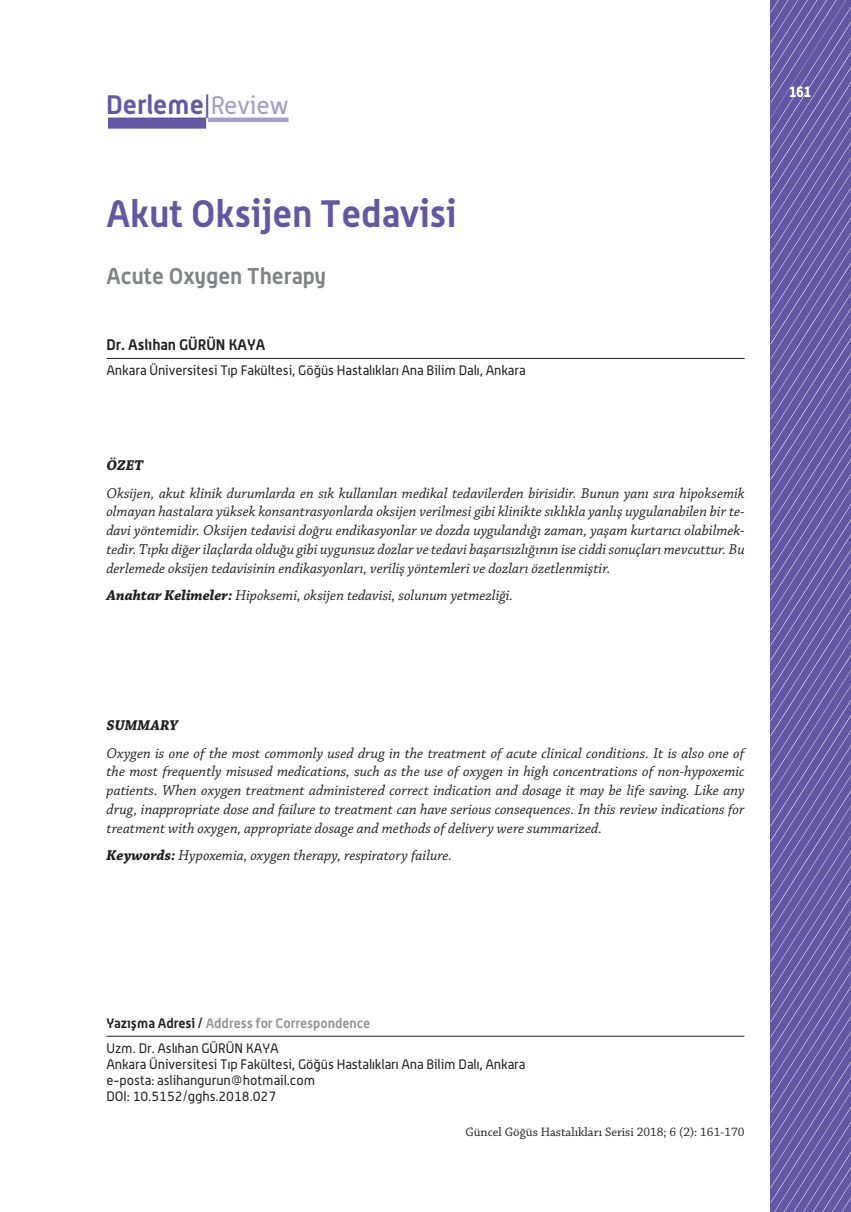
<style>
.page{position:relative;width:851px;height:1212px;background:#fff}
.page>*{position:absolute;margin:0;border:0;box-sizing:border-box;transform-origin:0 0}
.t1{font:700 37.5px "Alwyn OT";color:#6357a4}
.t2{font:700 26.25px "Alwyn OT";color:#6357a4}
.t3{font:700 22.5px "Alwyn OT";color:#808285}
.t4{font:italic 15px/18.8px "Chaparral Pro";color:#231f20;text-align:justify}
.t5{font:700 15px "Alwyn";color:#231f20}
.t6{font:italic 700 15px "Chaparral Pro";color:#231f20}
.t7{font:700 15px "Alwyn OT";color:#fff;scale:.85 1}
.t8{font:13.5px/16.2px "Alwyn";color:#231f20}
.t9{font:700 13.5px/24.6px "Alwyn";letter-spacing:-.005em;color:#939598}
.t10{font:12.9px "Chaparral Pro";color:#231f20}
.s1{font-family:"Alwyn";font-weight:400;font-size:24.9px}
.s2{font-family:"Alwyn";font-weight:400;font-size:24.9px;color:#a49bcb}
.s3{font-weight:700}
.s4{color:#231f20}
.s5{font-weight:400;color:#231f20}
</style>
<div class="page">
<svg style="left:770px;top:0;width:80px;height:1212px;background:#6b60a8"></svg>
<div style="left:108px;top:118px;width:98px;height:11px;background:#6357a4"></div>
<hr style="left:208px;top:118px;width:80px;height:4px;background:#a49bcb">
<hr style="left:106px;top:1036px;width:638px;height:1px;background:#231f20">
<hr style="left:107px;top:358px;width:637px;height:1px;background:#231f20">
<h2 class="t2" style="left:106px;top:89px;width:184px">Derleme<span class="s1">|</span><span class="s2">Review</span></h2>
<h1 class="t1" style="left:106px;top:191px;width:351px">Akut Oksijen Tedavisi</h1>
<h3 class="t3" style="left:107px;top:262px;width:221px">Acute Oxygen Therapy</h3>
<p class="t5" style="left:107px;top:336px;width:160px">Dr. Aslıhan GÜRÜN KAYA</p>
<p class="t8" style="left:107px;top:362px;width:420px">Ankara Üniversitesi Tıp Fakültesi, Göğüs Hastalıkları Ana Bilim Dalı, Ankara</p>
<p class="t6" style="left:106px;top:457px;width:38px">ÖZET</p>
<p class="t4" style="left:106px;top:484px;width:639px">Oksijen, akut klinik durumlarda en sık kullanılan medikal tedavilerden birisidir. Bunun yanı sıra hipoksemik olmayan hastalara yüksek konsantrasyonlarda oksijen verilmesi gibi klinikte sıklıkla yanlış uygulanabilen bir te&shy;davi yöntemidir. Oksijen tedavisi doğru endikasyonlar ve dozda uygulandığı zaman, yaşam kurtarıcı olabilmek&shy;tedir. Tıpkı diğer ilaçlarda olduğu gibi uygunsuz dozlar ve tedavi başarısızlığının ise ciddi sonuçları mevcuttur. Bu derlemede oksijen tedavisinin endikasyonları, veriliş yöntemleri ve dozları özetlenmiştir.</p>
<p class="t4" style="left:106px;top:586px;width:408px"><span class="s3">Anahtar Kelimeler:</span> Hipoksemi, oksijen tedavisi, solunum yetmezliği.</p>
<p class="t7" style="left:788px;top:82px;width:28px">161</p>
<p class="t6" style="left:107px;top:717px;width:73px">SUMMARY</p>
<p class="t4" style="left:107px;top:744px;width:639px">Oxygen is one of the most commonly used drug in the treatment of acute clinical conditions. It is also one of the most frequently misused medications, such as the use of oxygen in high concentrations of non-hypoxemic patients. When oxygen treatment administered correct indication and dosage it may be life saving. Like any drug, inappropriate dose and failure to treatment can have serious consequences. In this review indications for treatment with oxygen, appropriate dosage and methods of delivery were summarized.</p>
<p class="t4" style="left:107px;top:846px;width:347px"><span class="s3">Keywords:</span> Hypoxemia, oxygen therapy, respiratory failure.</p>
<p class="t9" style="left:106px;top:1011px;width:265px"><span class="s4">Yazışma Adresi /</span> Address for Correspondence<br><span class="s5">Uzm. Dr. Aslıhan GÜRÜN KAYA</span></p>
<p class="t8" style="left:106px;top:1056px;width:420px">Ankara Üniversitesi Tıp Fakültesi, Göğüs Hastalıkları Ana Bilim Dalı, Ankara e-posta: aslihangurun@hotmail.com<br>DOI: 10.5152/gghs.2018.027</p>
<p class="t10" style="left:465px;top:1125px;width:281px">Güncel Göğüs Hastalıkları Serisi 2018; 6 (2): 161-170</p>
</div>
